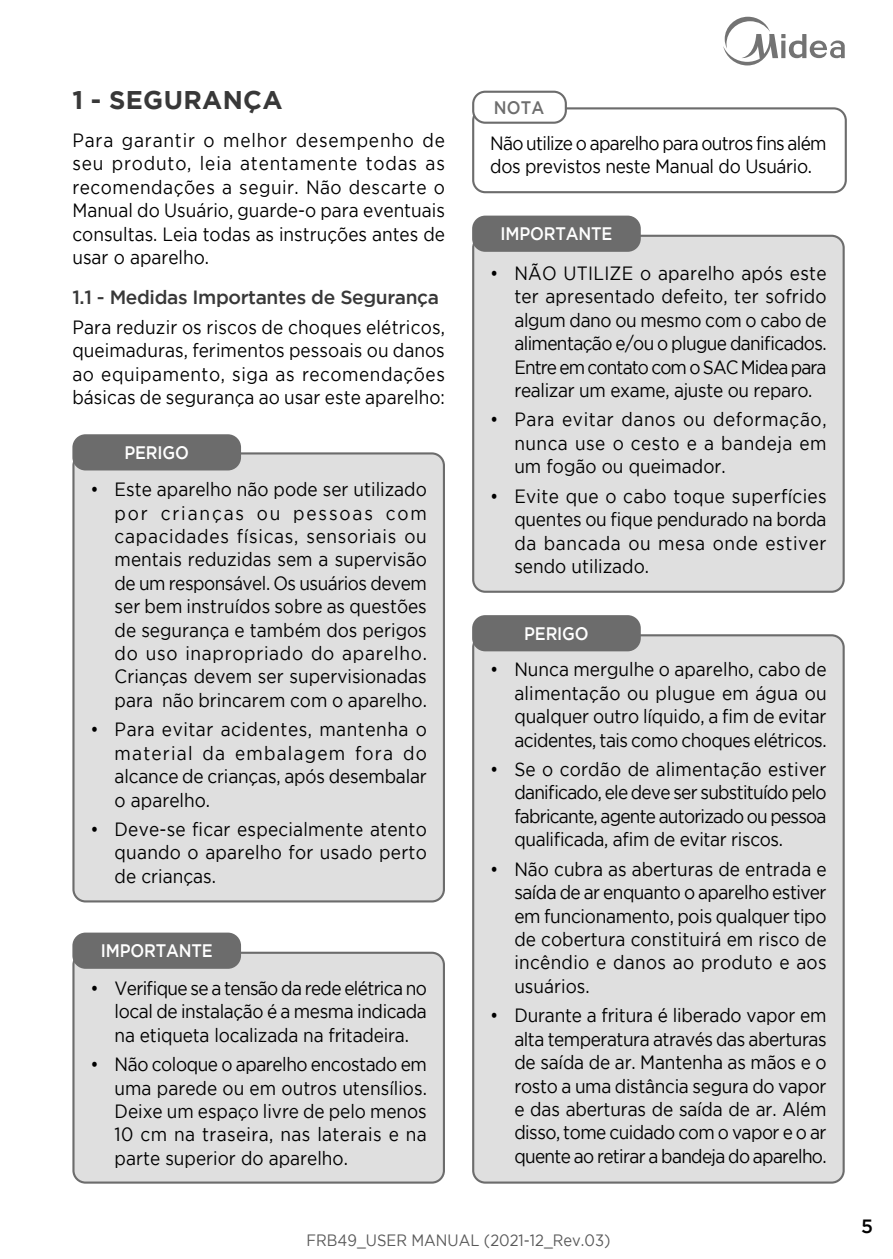
<style>
.page{position:relative;width:893px;height:1259px;background:#fff}
.page>*{position:absolute;margin:0;border:0;box-sizing:border-box;transform-origin:0 0}
.t1{font:700 25.5px "Gotham";letter-spacing:.015em;color:#383838}
.t2{font:19.2px/23.4px "Gotham";color:#000;text-align:justify;scale:.9 1}
.t3{font:19.2px/23.4px "Gotham";letter-spacing:-.04em;color:#000;scale:.9 1}
.t4{font:500 19.2px "Gotham";letter-spacing:-.02em;color:#383838}
.t5{font:500 19.2px "Gotham";color:#000}
.t6{font:500 18px "Gotham";letter-spacing:-.01em;color:#fff;scale:.9 1}
.t7{font:500 18px "Gotham";color:#6d6d6d;scale:.9 1}
.t8{font:16.5px "Gotham";color:#595959;scale:.9 1}
</style>
<div class="page">
<svg style="left:723px;top:17px;width:122px;height:48px"></svg>
<div style="left:73px;top:453px;width:371px;height:448px;background:#dfdfdf;border-radius:12px"></div>
<div style="left:72px;top:452px;width:373px;height:450px;border:2px solid #6c6c6c;border-radius:12px"></div>
<div style="left:73px;top:435px;width:167px;height:34px;background:#6c6c6c;border-radius:12px"></div>
<div style="left:72px;top:434px;width:169px;height:36px;border:2px solid #6c6c6c;border-radius:12px"></div>
<div style="left:473px;top:236px;width:371px;height:356px;background:#dfdfdf;border-radius:12px"></div>
<div style="left:472px;top:235px;width:373px;height:358px;border:2px solid #6c6c6c;border-radius:12px"></div>
<div style="left:473px;top:217px;width:167px;height:34px;background:#6c6c6c;border-radius:12px"></div>
<div style="left:472px;top:216px;width:169px;height:36px;border:2px solid #6c6c6c;border-radius:12px"></div>
<div style="left:73px;top:952px;width:371px;height:230px;background:#dfdfdf;border-radius:12px"></div>
<div style="left:72px;top:951px;width:373px;height:232px;border:2px solid #6c6c6c;border-radius:12px"></div>
<div style="left:73px;top:933px;width:167px;height:34px;background:#6c6c6c;border-radius:12px"></div>
<div style="left:72px;top:932px;width:169px;height:36px;border:2px solid #6c6c6c;border-radius:12px"></div>
<div style="left:473px;top:635px;width:371px;height:547px;background:#dfdfdf;border-radius:12px"></div>
<div style="left:472px;top:634px;width:373px;height:549px;border:2px solid #6c6c6c;border-radius:12px"></div>
<div style="left:473px;top:616px;width:167px;height:34px;background:#6c6c6c;border-radius:12px"></div>
<div style="left:472px;top:615px;width:169px;height:36px;border:2px solid #6c6c6c;border-radius:12px"></div>
<div style="left:472px;top:107px;width:375px;height:86px;border:2px solid #6c6c6c;border-radius:12px"></div>
<div style="left:473px;top:92px;width:93px;height:31px;background:#fff;border-radius:12px"></div>
<div style="left:472px;top:91px;width:95px;height:33px;border:2px solid #6c6c6c;border-radius:12px"></div>
<h1 class="t1" style="left:72px;top:91px;width:212px">1 - SEGURANÇA</h1>
<p class="t2" style="left:72px;top:130px;width:415px">Para garantir o melhor desempenho de seu produto, leia atentamente todas as recomendações a seguir. Não descarte o Manual do Usuário, guarde-o para eventuais consultas. Leia todas as instruções antes de usar o aparelho.</p>
<p class="t4" style="left:72px;top:290px;width:368px">1.1 - Medidas Importantes de Segurança</p>
<p class="t2" style="left:72px;top:317px;width:415px">Para reduzir os riscos de choques elétricos, queimaduras, ferimentos pessoais ou danos ao equipamento, siga as recomendações básicas de segurança ao usar este aparelho:</p>
<p class="t6" style="left:124px;top:446px;width:73px">PERIGO</p>
<p class="t2" style="left:115px;top:479px;width:348px;text-indent:-24px">• Este aparelho não pode ser utilizado por crianças ou pessoas com capacidades físicas, sensoriais ou mentais reduzidas sem a supervisão de um responsável. Os usuários devem ser bem instruídos sobre as questões de segurança e também dos perigos do uso inapropriado do aparelho.<br>Crianças devem ser supervisionadas para não brincarem com o aparelho.</p>
<p class="t2" style="left:115px;top:719px;width:348px;text-indent:-24px">• Para evitar acidentes, mantenha o material da embalagem fora do alcance de crianças, após desembalar o aparelho.</p>
<p class="t2" style="left:115px;top:819px;width:348px;text-indent:-24px">• Deve-se ficar especialmente atento quando o aparelho for usado perto de crianças.</p>
<p class="t6" style="left:101px;top:944px;width:126px">IMPORTANTE</p>
<p class="t2" style="left:115px;top:977px;width:348px;text-indent:-24px">• Verifique se a tensão da rede elétrica no local de instalação é a mesma indicada na etiqueta localizada na fritadeira.</p>
<p class="t2" style="left:115px;top:1054px;width:348px;text-indent:-24px">• Não coloque o aparelho encostado em uma parede ou em outros utensílios.<br>Deixe um espaço livre de pelo menos 10 cm na traseira, nas laterais e na parte superior do aparelho.</p>
<p class="t7" style="left:494px;top:101px;width:57px">NOTA</p>
<p class="t3" style="left:490px;top:133px;width:375px">Não utilize o aparelho para outros fins além dos previstos neste Manual do Usuário.</p>
<p class="t6" style="left:500px;top:227px;width:126px">IMPORTANTE</p>
<p class="t2" style="left:514px;top:263px;width:348px;text-indent:-24px">• NÃO UTILIZE o aparelho após este ter apresentado defeito, ter sofrido algum dano ou mesmo com o cabo de alimentação e/ou o plugue danificados.<br>Entre em contato com o SAC Midea para realizar um exame, ajuste ou reparo.</p>
<p class="t2" style="left:514px;top:409px;width:348px;text-indent:-24px">• Para evitar danos ou deformação, nunca use o cesto e a bandeja em um fogão ou queimador.</p>
<p class="t2" style="left:514px;top:485px;width:348px;text-indent:-24px">• Evite que o cabo toque superfícies quentes ou fique pendurado na borda da bancada ou mesa onde estiver sendo utilizado.</p>
<p class="t6" style="left:524px;top:627px;width:73px">PERIGO</p>
<p class="t2" style="left:514px;top:659px;width:348px;text-indent:-24px">• Nunca mergulhe o aparelho, cabo de alimentação ou plugue em água ou qualquer outro líquido, a fim de evitar acidentes, tais como choques elétricos.</p>
<p class="t2" style="left:514px;top:759px;width:348px;text-indent:-24px">• Se o cordão de alimentação estiver danificado, ele deve ser substituído pelo fabricante, agente autorizado ou pessoa qualificada, afim de evitar riscos.</p>
<p class="t2" style="left:514px;top:858px;width:348px;text-indent:-24px">• Não cubra as aberturas de entrada e saída de ar enquanto o aparelho estiver em funcionamento, pois qualquer tipo de cobertura constituirá em risco de incêndio e danos ao produto e aos usuários.</p>
<p class="t2" style="left:514px;top:1005px;width:348px;text-indent:-24px">• Durante a fritura é liberado vapor em alta temperatura através das aberturas de saída de ar. Mantenha as mãos e o rosto a uma distância segura do vapor e das aberturas de saída de ar. Além disso, tome cuidado com o vapor e o ar quente ao retirar a bandeja do aparelho.</p>
<p class="t8" style="left:307px;top:1233px;width:339px">FRB49_USER MANUAL (2021-12_Rev.03)</p>
<p class="t5" style="left:861px;top:1219px;width:13px">5</p>
</div>
